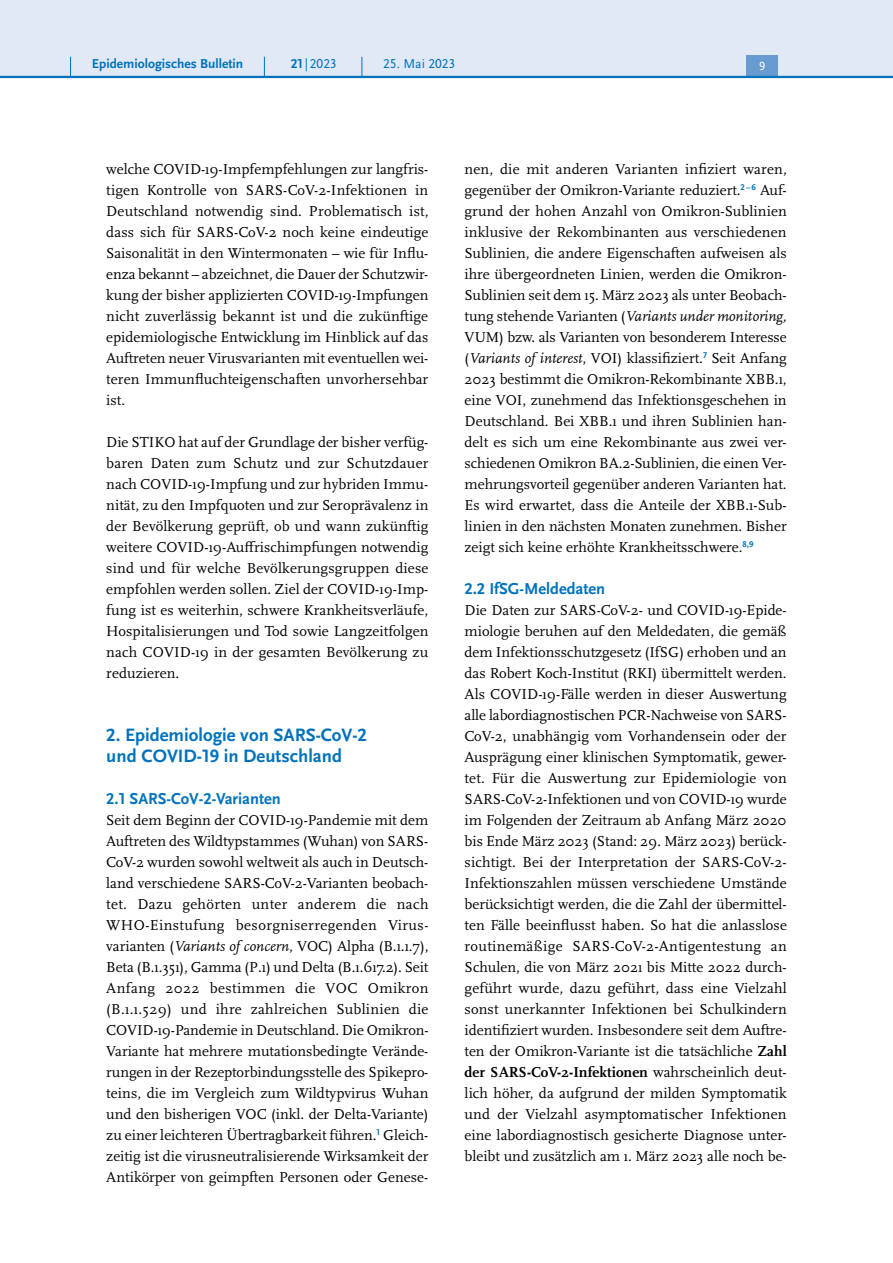
<style>
.page{position:relative;width:893px;height:1263px;background:#fff}
.page>*{position:absolute;margin:0;border:0;box-sizing:border-box;transform-origin:0 0}
.H3_-_Neu{font:700 18.75px/21px "Scala Sans Pro";color:#0072bc}
.H4_-_Neu{font:700 16.5px "Scala Sans Pro";color:#0072bc}
.P_-_Fließtext{font:15px/21px "Scala Pro";letter-spacing:.005em;color:#000;text-align:justify}
.t1{font:700 13.5px "Scala Sans Pro";color:#0072bc}
.t2{font:13.5px "Scala Sans Pro";color:#0072bc}
.t3{font:12.45px "Scala Sans Pro";color:#fff}
.s1{font-weight:700}
.s2{font-style:italic}
</style>
<div class="page">
<div style="left:0;top:0;width:893px;height:77px;background:#e1e8f6"></div>
<div style="left:746px;top:55px;width:32px;height:21px;background:#679bd2"></div>
<hr style="left:0;top:76px;width:893px;height:2px;background:#0072bc">
<svg style="left:70px;top:57px;width:1px;height:19px"></svg>
<svg style="left:264px;top:57px;width:1px;height:19px"></svg>
<svg style="left:362px;top:57px;width:1px;height:19px"></svg>
<p class="t1" style="left:92px;top:55px;width:153px">Epidemiologisches Bulletin</p>
<p class="t2" style="left:291px;top:55px;width:47px"><span class="s1">21</span> |2023</p>
<p class="t2" style="left:383px;top:55px;width:73px">25. Mai 2023</p>
<p class="t3" style="left:759px;top:59px;width:8px">9</p>
<p class="P_-_Fließtext" style="left:106px;top:158px;width:324px">welche COVID-19-Impfempfehlungen zur langfris&shy;tigen Kontrolle von SARS-CoV-2-Infektionen in Deutschland notwendig sind. Problematisch ist, dass sich für SARS-CoV-2 noch keine eindeutige Saisonalität in den Wintermonaten – wie für Influ&shy;enza bekannt – abzeichnet, die Dauer der Schutzwir&shy;kung der bisher applizierten COVID-19-Impfungen nicht zuverlässig bekannt ist und die zukünftige epidemiologische Entwicklung im Hinblick auf das Auftreten neuer Virusvarianten mit eventuellen wei&shy;teren Immunfluchteigenschaften unvorhersehbar ist.</p>
<p class="P_-_Fließtext" style="left:106px;top:431px;width:324px">Die STIKO hat auf der Grundlage der bisher verfüg&shy;baren Daten zum Schutz und zur Schutzdauer nach COVID-19-Impfung und zur hybriden Immu&shy;nität, zu den Impfquoten und zur Seroprävalenz in der Bevölkerung geprüft, ob und wann zukünftig weitere COVID-19-Auffrischimpfungen notwendig sind und für welche Bevölkerungsgruppen diese empfohlen werden sollen. Ziel der COVID-19-Imp&shy;fung ist es weiterhin, schwere Krankheitsverläufe, Hospitalisierungen und Tod sowie Langzeitfolgen nach COVID-19 in der gesamten Bevölkerung zu reduzieren.</p>
<h1 class="H3_-_Neu" style="left:106px;top:724px;width:262px">2. Epidemiologie von SARS-CoV-2 und COVID-19 in Deutschland</h1>
<h3 class="H4_-_Neu" style="left:106px;top:788px;width:176px">2.1 SARS-CoV-2-Varianten</h3>
<p class="P_-_Fließtext" style="left:106px;top:809px;width:324px">Seit dem Beginn der COVID-19-Pandemie mit dem Auftreten des Wildtypstammes (Wuhan) von SARS-CoV-2 wurden sowohl weltweit als auch in Deutsch&shy;land verschiedene SARS-CoV-2-Varianten beobach&shy;tet. Dazu gehörten unter anderem die nach WHO-Einstufung besorgniserregenden Virus&shy;varianten (<span class="s2">Variants of concern</span>, VOC) Alpha (B.1.1.7), Beta (B.1.351), Gamma (P.1) und Delta (B.1.617.2). Seit Anfang 2022 bestimmen die VOC Omikron (B.1.1.529) und ihre zahlreichen Sublinien die COVID-19-Pandemie in Deutschland. Die Omikron-Variante hat mehrere mutationsbedingte Verände&shy;rungen in der Rezeptorbindungsstelle des Spikepro&shy;teins, die im Vergleich zum Wildtypvirus Wuhan und den bisherigen VOC (inkl. der Delta-Variante) zu einer leichteren Übertragbarkeit führen.<sup>1</sup> Gleich&shy;zeitig ist die virusneutralisierende Wirksamkeit der Antikörper von geimpften Personen oder Genese-</p>
<p class="P_-_Fließtext" style="left:465px;top:158px;width:324px">nen, die mit anderen Varianten infiziert waren, gegenüber der Omikron-Variante reduziert.<sup>2–6</sup> Auf&shy;grund der hohen Anzahl von Omikron-Sublinien inklusive der Rekombinanten aus verschiedenen Sublinien, die andere Eigenschaften aufweisen als ihre übergeordneten Linien, werden die Omikron-Sublinien seit dem 15. März 2023 als unter Beobach&shy;tung stehende Varianten (<span class="s2">Variants under monitoring, </span>VUM) bzw. als Varianten von besonderem Interesse (<span class="s2">Variants of interest</span>, VOI) klassifiziert.<sup>7</sup> Seit Anfang 2023 bestimmt die Omikron-Rekombinante XBB.1, eine VOI, zunehmend das Infektionsgeschehen in Deutschland. Bei XBB.1 und ihren Sublinien han&shy;delt es sich um eine Rekombinante aus zwei ver&shy;schiedenen Omikron BA.2-Sublinien, die einen Ver&shy;mehrungsvorteil gegenüber anderen Varianten hat.<br>Es wird erwartet, dass die Anteile der XBB.1-Sub&shy;linien in den nächsten Monaten zunehmen. Bisher zeigt sich keine erhöhte Krankheitsschwere.<sup>8,9</sup></p>
<h3 class="H4_-_Neu" style="left:465px;top:578px;width:142px">2.2 IfSG-Meldedaten</h3>
<p class="P_-_Fließtext" style="left:465px;top:599px;width:324px">Die Daten zur SARS-CoV-2- und COVID-19-Epide&shy;miologie beruhen auf den Meldedaten, die gemäß dem Infektionsschutzgesetz (IfSG) erhoben und an das Robert Koch-Institut (RKI) übermittelt werden.<br>Als COVID-19-Fälle werden in dieser Auswertung alle labordiagnostischen PCR-Nachweise von SARS-CoV-2, unabhängig vom Vorhandensein oder der Ausprägung einer klinischen Symptomatik, gewer&shy;tet. Für die Auswertung zur Epidemiologie von SARS-CoV-2-Infektionen und von COVID-19 wurde im Folgenden der Zeitraum ab Anfang März 2020 bis Ende März 2023 (Stand: 29. März 2023) berück&shy;sichtigt. Bei der Interpretation der SARS-CoV-2- Infektionszahlen müssen verschiedene Umstände berücksichtigt werden, die die Zahl der übermittel&shy;ten Fälle beeinflusst haben. So hat die anlasslose routinemäßige SARS-CoV-2-Antigentestung an Schulen, die von März 2021 bis Mitte 2022 durch&shy;geführt wurde, dazu geführt, dass eine Vielzahl sonst unerkannter Infektionen bei Schulkindern identifiziert wurden. Insbesondere seit dem Auftre&shy;ten der Omikron-Variante ist die tatsächliche <span class="s1">Zahl der SARS-CoV-2-Infektionen</span> wahrscheinlich deut&shy;lich höher, da aufgrund der milden Symptomatik und der Vielzahl asymptomatischer Infektionen eine labordiagnostisch gesicherte Diagnose unter&shy;bleibt und zusätzlich am 1. März 2023 alle noch be-</p>
</div>
